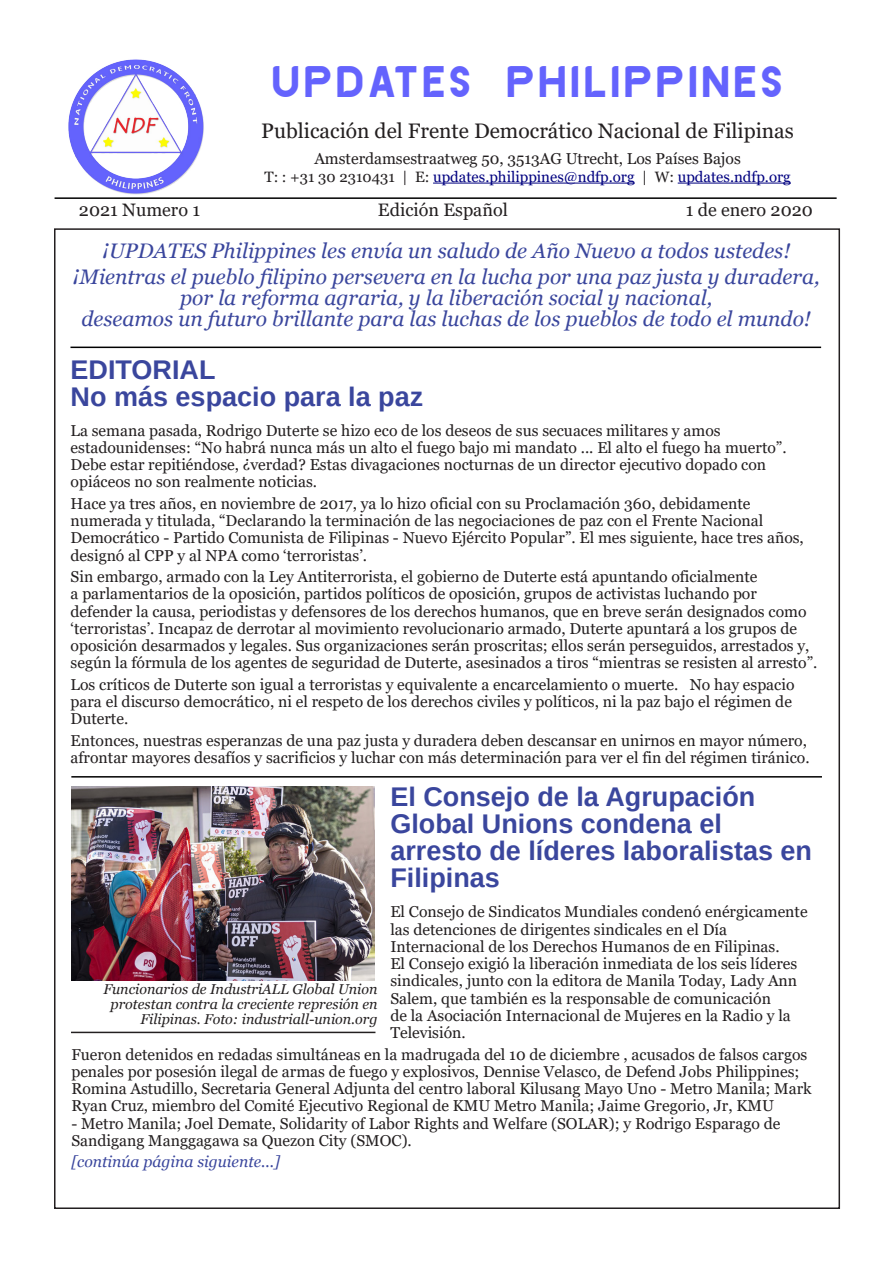
<style>
.page{position:relative;width:893px;height:1263px;background:#fff}
.page>*{position:absolute;margin:0;border:0;box-sizing:border-box;transform-origin:0 0}
.t1{font:45px "AVICENNA";letter-spacing:.1em;color:#6463fd}
.t2{font:700 27px/27px "Liberation Sans";color:#3a469d}
.t3{font:italic 21px/25.2px "Georgia";color:#3a469d;text-align:center}
.t4{font:21px "Georgia";color:#231f20}
.t5{font:18px "Georgia";color:#231f20}
.t6{font:15.75px/17.2px "Georgia";color:#231f20}
.t7{font:italic 15.75px "Georgia";color:#3a469d}
.t8{font:15px "Georgia";color:#000080}
.t9{font:italic 14.25px/15px "Georgia";color:#231f20;text-align:right}
.s1{color:#231f20}
</style>
<div class="page">
<hr style="left:70px;top:347px;width:751px;height:1px;background:#000">
<hr style="left:55px;top:197px;width:782px;height:2px;background:#000">
<img style="left:68px;top:59px;width:136px;height:136px">
<hr style="left:433px;top:183px;width:202px;height:1px;background:#000080">
<hr style="left:678px;top:183px;width:113px;height:1px;background:#000080">
<hr style="left:71px;top:1032px;width:304px;height:1px;background:#231f20">
<hr style="left:71px;top:776px;width:751px;height:1px;background:#000">
<img style="left:71px;top:787px;width:304px;height:193px">
<h1 class="t1" style="left:272px;top:53px;width:512px">UPDATES PHILIPPINES</h1>
<h3 class="t4" style="left:261px;top:118px;width:534px">Publicación del Frente Democrático Nacional de Filipinas</h3>
<p class="t6" style="left:314px;top:150px;width:428px">Amsterdamsestraatweg 50, 3513AG Utrecht, Los Países Bajos</p>
<p class="t8" style="left:264px;top:167px;width:528px"><span class="s1">T: : +31 30 2310431 | E:</span> updates.philippines@ndfp.org <span class="s1">| W:</span> updates.ndfp.org</p>
<p class="t5" style="left:79px;top:199px;width:123px">2021 Numero 1</p>
<p class="t5" style="left:378px;top:199px;width:131px">Edición Español</p>
<p class="t5" style="left:686px;top:199px;width:129px">1 de enero 2020</p>
<h3 class="t3" style="left:73px;top:239px;width:749px">¡UPDATES Philippines les envía un saludo de Año Nuevo a todos ustedes! ¡Mientras el pueblo filipino persevera en la lucha por una paz justa y duradera,</h3>
<h3 class="t3" style="left:82px;top:287px;width:731px;line-height:21px">por la reforma agraria, y la liberación social y nacional,<br>deseamos un futuro brillante para las luchas de los pueblos de todo el mundo!</h3>
<h2 class="t2" style="left:71px;top:356px;width:354px">EDITORIAL<br>No más espacio para la paz</h2>
<p class="t6" style="left:71px;top:422px;width:717px">La semana pasada, Rodrigo Duterte se hizo eco de los deseos de sus secuaces militares y amos estadounidenses: “No habrá nunca más un alto el fuego bajo mi mandato ... El alto el fuego ha muerto”.<br>Debe estar repitiéndose, ¿verdad? Estas divagaciones nocturnas de un director ejecutivo dopado con opiáceos no son realmente noticias.</p>
<p class="t6" style="left:71px;top:495px;width:735px">Hace ya tres años, en noviembre de 2017, ya lo hizo oficial con su Proclamación 360, debidamente numerada y titulada, “Declarando la terminación de las negociaciones de paz con el Frente Nacional Democrático - Partido Comunista de Filipinas - Nuevo Ejército Popular”. El mes siguiente, hace tres años, designó al CPP y al NPA como ‘terroristas’.</p>
<p class="t6" style="left:71px;top:568px;width:748px">Sin embargo, armado con la Ley Antiterrorista, el gobierno de Duterte está apuntando oficialmente<br>a parlamentarios de la oposición, partidos políticos de oposición, grupos de activistas luchando por defender la causa, periodistas y defensores de los derechos humanos, que en breve serán designados como ‘terroristas’. Incapaz de derrotar al movimiento revolucionario armado, Duterte apuntará a los grupos de oposición desarmados y legales. Sus organizaciones serán proscritas; ellos serán perseguidos, arrestados y, según la fórmula de los agentes de seguridad de Duterte, asesinados a tiros “mientras se resisten al arresto”.</p>
<p class="t6" style="left:71px;top:676px;width:725px">Los críticos de Duterte son igual a terroristas y equivalente a encarcelamiento o muerte. No hay espacio para el discurso democrático, ni el respeto de los derechos civiles y políticos, ni la paz bajo el régimen de<br>Duterte.</p>
<p class="t6" style="left:71px;top:732px;width:741px">Entonces, nuestras esperanzas de una paz justa y duradera deben descansar en unirnos en mayor número, afrontar mayores desafíos y sacrificios y luchar con más determinación para ver el fin del régimen tiránico.</p>
<h2 class="t2" style="left:390px;top:784px;width:423px">El Consejo de la Agrupación<br>Global Unions condena el arresto de líderes laboralistas en<br>Filipinas</h2>
<p class="t6" style="left:390px;top:904px;width:419px">El Consejo de Sindicatos Mundiales condenó enérgicamente las detenciones de dirigentes sindicales en el Día Internacional de los Derechos Humanos de en Filipinas.<br>El Consejo exigió la liberación inmediata de los seis líderes sindicales, junto con la editora de Manila Today, Lady Ann Salem, que también es la responsable de comunicación<br>de la Asociación Internacional de Mujeres en la Radio y la Televisión.</p>
<p class="t6" style="left:71px;top:1046px;width:742px">Fueron detenidos en redadas simultáneas en la madrugada del 10 de diciembre , acusados de falsos cargos penales por posesión ilegal de armas de fuego y explosivos, Dennise Velasco, de Defend Jobs Philippines; Romina Astudillo, Secretaria General Adjunta del centro laboral Kilusang Mayo Uno - Metro Manila; Mark Ryan Cruz, miembro del Comité Ejecutivo Regional de KMU Metro Manila; Jaime Gregorio, Jr, KMU</p>
<p class="t6" style="left:71px;top:1115px;width:710px">- Metro Manila; Joel Demate, Solidarity of Labor Rights and Welfare (SOLAR); y Rodrigo Esparago de<br>Sandigang Manggagawa sa Quezon City (SMOC).</p>
<p class="t7" style="left:71px;top:1152px;width:210px">[continúa página siguiente...]</p>
<p class="t9" style="left:104px;top:981px;width:275px">Funcionarios de IndustriALL Global Union protestan contra la creciente represión en<br>Filipinas. Foto: industriall-union.org</p>
</div>
